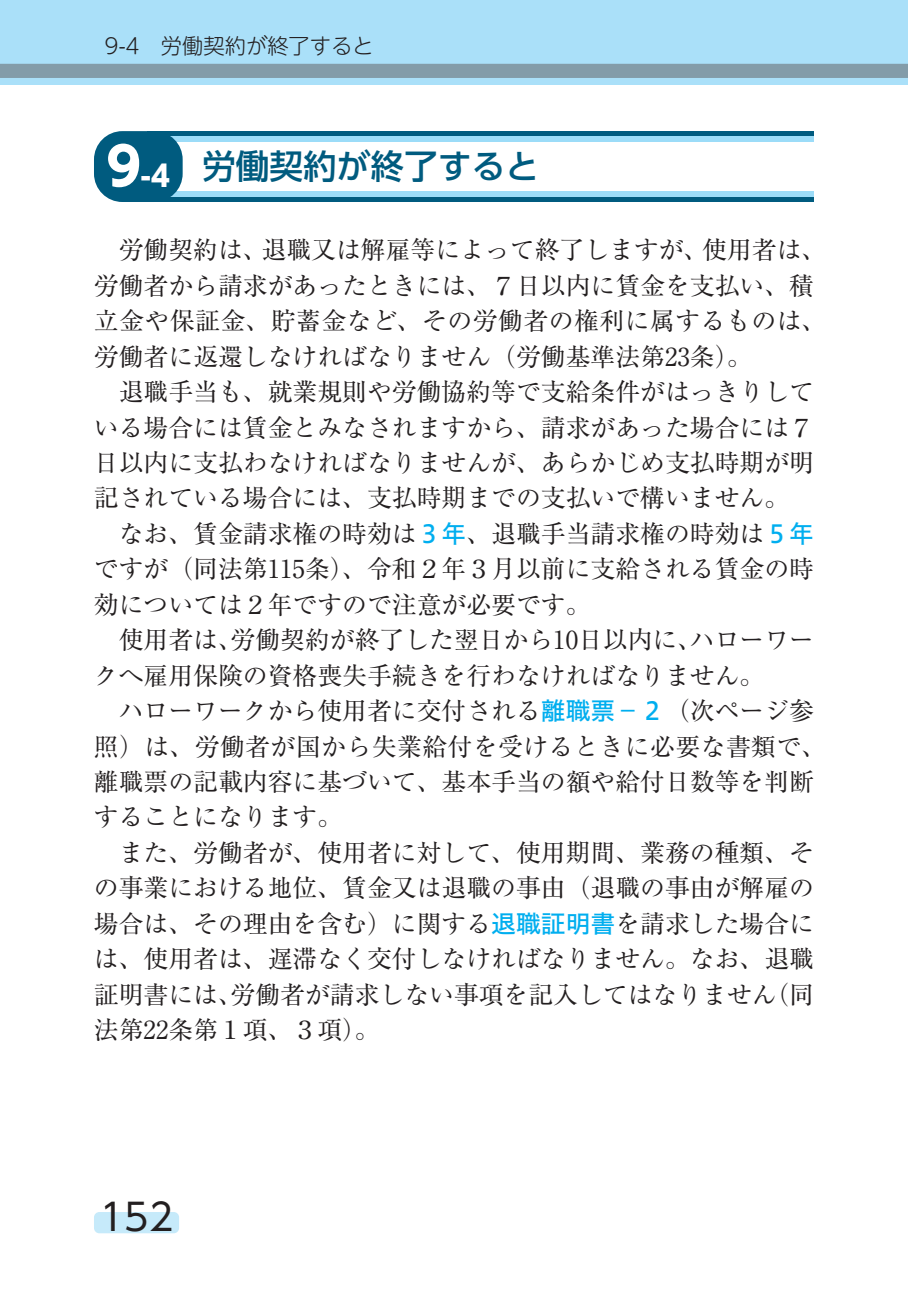
<style>
.page{position:relative;width:908px;height:1290px;background:#fff}
.page>*{position:absolute;margin:0;border:0;box-sizing:border-box;transform-origin:0 0}
.t1{font:37.25px "UD Shin Go Pro";color:#231f20}
.t2{font:500 33.75px "UD Shin Go Pro";color:#005b7f}
.t3{font:700 29.25px "UD Shin Go Pro";color:#fff}
.t4{font:24.75px/35.5px "Ryumin Pro";color:#231f20}
.t5{font:24.75px "Ryumin Pro";letter-spacing:.02em;color:#231f20}
.t6{font:300 21.25px "UD Shin M Go Pro";color:#231f20}
.s1{font-size:52.25px}
.s2{font-family:"Hiragino UD Sans Std W5";color:#00aeef}
</style>
<div class="page">
<div style="left:147px;top:197px;width:666px;height:5px;background:#005b7f"></div>
<div style="left:147px;top:191px;width:666px;height:6px;background:#9cdcf8"></div>
<div style="left:147px;top:131px;width:666px;height:5px;background:#005b7f"></div>
<div style="left:147px;top:136px;width:666px;height:6px;background:#9cdcf8"></div>
<div style="left:94px;top:131px;width:88px;height:71px;background:#005b7f;border-radius:28px"></div>
<div style="left:0;top:0;width:907px;height:85px;background:#aae0f9"></div>
<div style="left:0;top:64px;width:907px;height:14px;background:#839ca9"></div>
<div style="left:94px;top:1212px;width:85px;height:21px;background:#c6eafa;border-radius:5px"></div>
<p class="t6" style="left:105px;top:29px;width:270px">9-4　労働契約が終了すると</p>
<p class="t3" style="left:106px;top:152px;width:65px"><span class="s1">9</span>-4</p>
<h2 class="t2" style="left:202px;top:139px;width:338px">労働契約が終了すると</h2>
<p class="t4" style="left:261px;top:231px;width:448px">退職又は解雇等によって終了しますが、</p>
<p class="t4" style="left:94px;top:231px;width:175px">　労働契約は、</p>
<p class="t4" style="left:94px;top:266px;width:721px">労働者から請求があったときには、７日以内に賃金を支払い、積</p>
<p class="t5" style="left:94px;top:301px;width:733px">立金や保証金、貯蓄金など、その労働者の権利に属するものは、</p>
<p class="t4" style="left:94px;top:337px;width:659px">労働者に返還しなければなりません（労働基準法第23条。(</p>
<p class="t4" style="left:94px;top:372px;width:721px">　退職手当も、就業規則や労働協約等で支給条件がはっきりして</p>
<p class="t4" style="left:94px;top:408px;width:721px">いる場合には賃金とみなされますから、請求があった場合には７</p>
<p class="t4" style="left:94px;top:443px;width:721px">日以内に支払わなければなりませんが、あらかじめ支払時期が明</p>
<p class="t4" style="left:94px;top:479px;width:696px">記されている場合には、支払時期までの支払いで構いません。</p>
<p class="t4" style="left:94px;top:514px;width:721px">　なお、賃金請求権の時効は<span class="s2">３年</span>、退職手当請求権の時効は<span class="s2">５年</span></p>
<p class="t4" style="left:94px;top:550px;width:721px">ですが（同法第115条）、令和２年３月以前に支給される賃金の時</p>
<p class="t4" style="left:94px;top:585px;width:498px">効については２年ですので注意が必要です。</p>
<p class="t4" style="left:689px;top:620px;width:126px">ハローワー</p>
<p class="t4" style="left:702px;top:231px;width:126px">使用者は、</p>
<p class="t4" style="left:230px;top:620px;width:473px">労働契約が終了した翌日から10日以内に、</p>
<p class="t4" style="left:94px;top:620px;width:150px">　使用者は、</p>
<p class="t4" style="left:94px;top:656px;width:671px">クへ雇用保険の資格喪失手続きを行わなければなりません。</p>
<p class="t4" style="left:94px;top:691px;width:721px">　ハローワークから使用者に交付される<span class="s2">離職票－２</span>（次ページ参</p>
<p class="t5" style="left:94px;top:727px;width:733px">照）は、労働者が国から失業給付を受けるときに必要な書類で、</p>
<p class="t4" style="left:94px;top:762px;width:721px">離職票の記載内容に基づいて、基本手当の額や給付日数等を判断</p>
<p class="t4" style="left:94px;top:798px;width:250px">することになります。</p>
<p class="t4" style="left:94px;top:833px;width:721px">　また、労働者が、使用者に対して、使用期間、業務の種類、そ</p>
<p class="t4" style="left:94px;top:869px;width:721px">の事業における地位、賃金又は退職の事由（退職の事由が解雇の</p>
<p class="t4" style="left:94px;top:904px;width:721px">場合は、その理由を含む）に関する<span class="s2">退職証明書</span>を請求した場合に</p>
<p class="t4" style="left:94px;top:939px;width:721px">は、使用者は、遅滞なく交付しなければなりません。なお、退職</p>
<p class="t4" style="left:764px;top:975px;width:51px">（同</p>
<p class="t4" style="left:230px;top:975px;width:547px">労働者が請求しない事項を記入してはなりません</p>
<p class="t4" style="left:94px;top:975px;width:287px">証明書には、<br>法第22条第１項、３項。(</p>
<h1 class="t1" style="left:100px;top:1186px;width:75px">152</h1>
</div>
